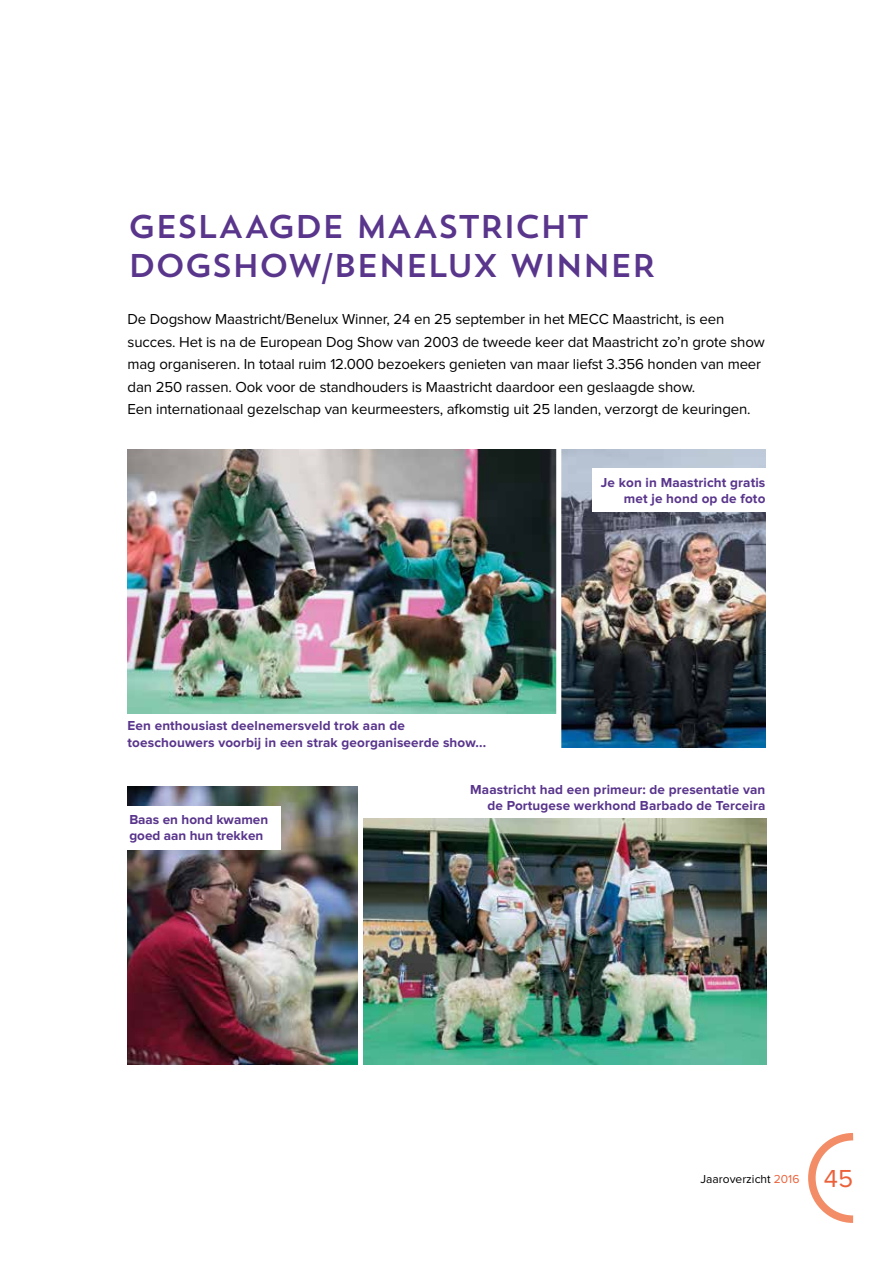
<style>
.page{position:relative;width:893px;height:1263px;background:#fff}
.page>*{position:absolute;margin:0;border:0;box-sizing:border-box;transform-origin:0 0}
.t1{font:32.7px/39px "Trend Sans One";letter-spacing:-.055em;color:#59358c}
.t2{font:15px/22.5px "Proxima Nova";letter-spacing:-.01em;color:#000}
.t3{font:700 13.5px/16.2px "Proxima Nova";letter-spacing:.01em;color:#59358c}
.t4{font:12px "Proxima Nova";color:#000}
.s1{color:#ec613a}
.s2{font-size:25.5px;color:#ec613a}
</style>
<div class="page">
<img style="left:128px;top:450px;width:428px;height:263px">
<img style="left:561px;top:450px;width:204px;height:297px">
<img style="left:128px;top:787px;width:229px;height:277px">
<img style="left:364px;top:818px;width:402px;height:246px">
<div style="left:11px;top:806px;width:270px;height:44px;background:#fff"></div>
<div style="left:592px;top:468px;width:301px;height:44px;background:#fff"></div>
<svg style="left:808px;top:1133px;width:46px;height:90px"></svg>
<h1 class="t1" style="left:128px;top:207px;width:531px">GESLAAGDE MAASTRICHT<br>DOGSHOW/BENELUX WINNER</h1>
<p class="t2" style="left:128px;top:309px;width:639px">De Dogshow Maastricht/Benelux Winner, 24 en 25 september in het MECC Maastricht, is een succes. Het is na de European Dog Show van 2003 de tweede keer dat Maastricht zo’n grote show mag organiseren. In totaal ruim 12.000 bezoekers genieten van maar liefst 3.356 honden van meer dan 250 rassen. Ook voor de standhouders is Maastricht daardoor een geslaagde show.<br>Een internationaal gezelschap van keurmeesters, afkomstig uit 25 landen, verzorgt de keuringen.</p>
<p class="t3" style="left:128px;top:718px;width:360px">Een enthousiast deelnemersveld trok aan de toeschouwers voorbij in een strak georganiseerde show...</p>
<p class="t3" style="left:601px;top:475px;width:166px;text-align:right">Je kon in Maastricht gratis met je hond op de foto</p>
<p class="t3" style="left:129px;top:812px;width:140px">Baas en hond kwamen goed aan hun trekken</p>
<p class="t3" style="left:470px;top:782px;width:297px;text-align:right">Maastricht had een primeur: de presentatie van de Portugese werkhond Barbado de Terceira</p>
<p class="t4" style="left:700px;top:1174px;width:154px">Jaaroverzicht <span class="s1">2016</span> <span class="s2">45</span></p>
</div>
